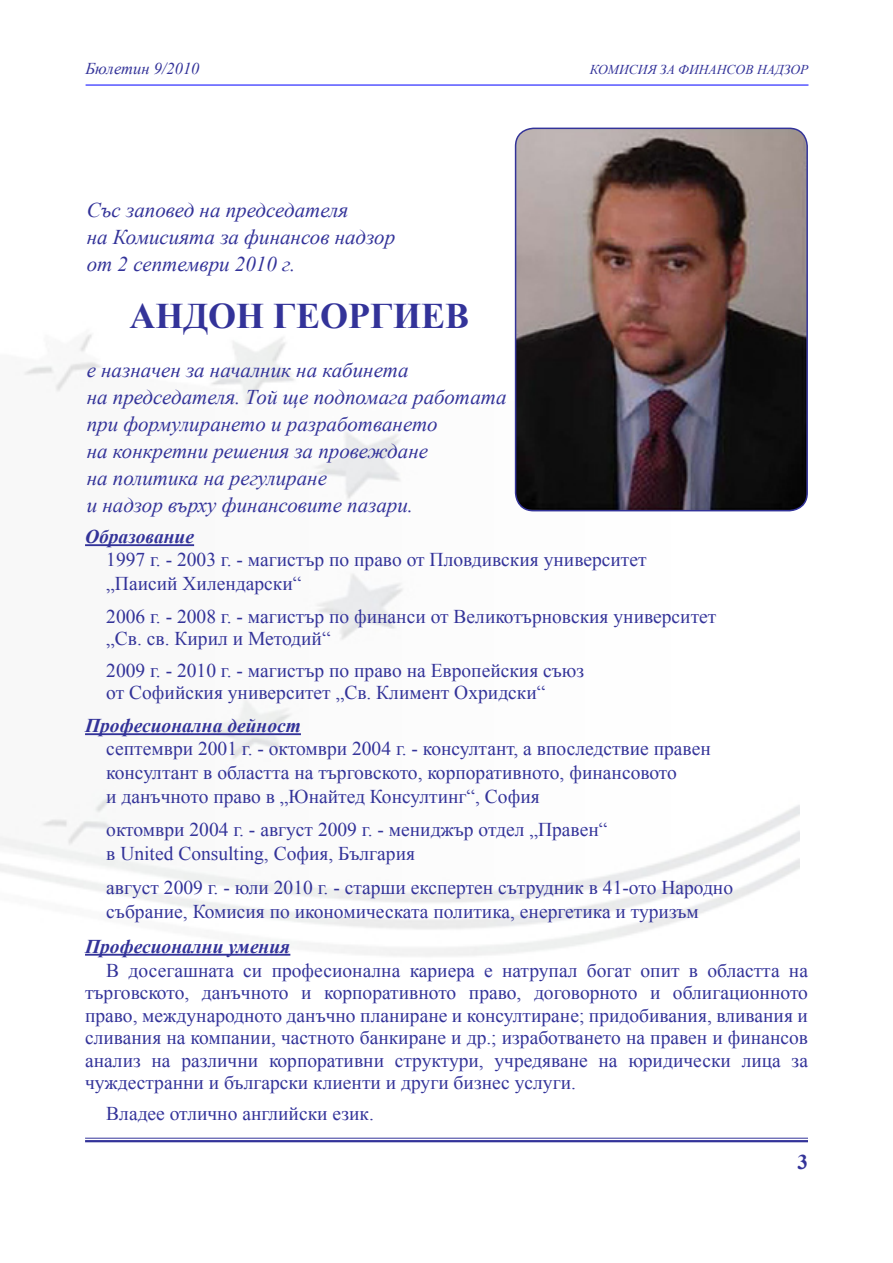
<style>
.page{position:relative;width:893px;height:1263px;background:#fff}
.page>*{position:absolute;margin:0;border:0;box-sizing:border-box;transform-origin:0 0}
.t1{font:700 36px "Times New Roman";color:#339}
.t2{font:italic 21px "Times New Roman";color:#339}
.O_ia_eaeiYiio_2{font:19.5px/22.5px "Times New Roman";color:#339;text-align:justify}
.O_ia_eaeiYiio_2-2{font:italic 700 19.5px "Times New Roman";color:#339}
.t3{font:italic 16.5px "Times New Roman";color:#339}
.t4{font:italic 13.5px "Times New Roman";color:#339}
</style>
<div class="page">
<img style="left:0;top:130px;width:799px;height:827px">
<hr style="left:85px;top:1138px;width:723px;height:1px;background:#339">
<hr style="left:85px;top:1140px;width:723px;height:2px;background:#339">
<hr style="left:86px;top:85px;width:722px;height:1px;background:#00f">
<img style="left:516px;top:128px;width:291px;height:383px;border-radius:18px">
<div style="left:515px;top:128px;width:293px;height:383px;border:2px solid #339;border-radius:18px"></div>
<hr style="left:85px;top:544px;width:109px;height:2px;background:#339">
<hr style="left:85px;top:733px;width:216px;height:2px;background:#339">
<hr style="left:85px;top:954px;width:205px;height:2px;background:#339">
<p class="t3" style="left:86px;top:57px;width:115px">Бюлетин 9/2010</p>
<p class="t4" style="left:590px;top:60px;width:220px">КОМИСИЯ ЗА ФИНАНСОВ НАДЗОР</p>
<p class="t2" style="left:87px;top:196px;width:263px">Със заповед на председателя</p>
<p class="t2" style="left:87px;top:223px;width:310px">на Комисията за финансов надзор</p>
<p class="t2" style="left:87px;top:250px;width:210px">от 2 септември 2010 г.</p>
<p class="t1" style="left:129px;top:292px;width:341px">АНДОН ГЕОРГИЕВ</p>
<p class="t2" style="left:87px;top:355px;width:323px">е назначен за началник на кабинета</p>
<p class="t2" style="left:87px;top:382px;width:422px">на председателя. Той ще подпомага работата</p>
<p class="t2" style="left:87px;top:409px;width:353px">при формулирането и разработването</p>
<p class="t2" style="left:87px;top:436px;width:343px">на конкретни решения за провеждане</p>
<p class="t2" style="left:87px;top:463px;width:242px">на политика на регулиране</p>
<p class="t2" style="left:87px;top:490px;width:328px">и надзор върху финансовите пазари.</p>
<p class="O_ia_eaeiYiio_2-2" style="left:85px;top:523px;width:111px">Образование</p>
<p class="O_ia_eaeiYiio_2" style="left:106px;top:547px;width:542px">1997 г. - 2003 г. - магистър по право от Пловдивския университет</p>
<p class="O_ia_eaeiYiio_2" style="left:106px;top:571px;width:197px">„Паисий Хилендарски“</p>
<p class="O_ia_eaeiYiio_2" style="left:106px;top:604px;width:612px">2006 г. - 2008 г. - магистър по финанси от Великотърновския университет</p>
<p class="O_ia_eaeiYiio_2" style="left:106px;top:627px;width:226px">„Св. св. Кирил и Методий“</p>
<p class="O_ia_eaeiYiio_2" style="left:106px;top:658px;width:479px">2009 г. - 2010 г. - магистър по право на Европейския съюз</p>
<p class="O_ia_eaeiYiio_2" style="left:106px;top:681px;width:441px">от Софийския университет „Св. Климент Охридски“</p>
<p class="O_ia_eaeiYiio_2-2" style="left:85px;top:712px;width:217px">Професионална дейност</p>
<p class="O_ia_eaeiYiio_2" style="left:106px;top:736px;width:606px">септември 2001 г. - октомври 2004 г. - консултант, а впоследствие правен</p>
<p class="O_ia_eaeiYiio_2" style="left:106px;top:760px;width:572px">консултант в областта на търговското, корпоративното, финансовото</p>
<p class="O_ia_eaeiYiio_2" style="left:106px;top:784px;width:435px">и данъчното право в „Юнайтед Консултинг“, София</p>
<p class="O_ia_eaeiYiio_2" style="left:106px;top:817px;width:503px">октомври 2004 г. - август 2009 г. - мениджър отдел „Правен“</p>
<p class="O_ia_eaeiYiio_2" style="left:106px;top:841px;width:310px">в United Consulting, София, България</p>
<p class="O_ia_eaeiYiio_2" style="left:106px;top:876px;width:628px">август 2009 г. - юли 2010 г. - старши експертен сътрудник в 41-ото Народно</p>
<p class="O_ia_eaeiYiio_2" style="left:106px;top:900px;width:594px">събрание, Комисия по икономическата политика, енергетика и туризъм</p>
<p class="O_ia_eaeiYiio_2-2" style="left:85px;top:932px;width:207px">Професионални умения</p>
<p class="O_ia_eaeiYiio_2" style="left:85px;top:958px;width:724px;text-indent:21px">В досегашната си професионална кариера е натрупал богат опит в областта на търговското, данъчното и корпоративното право, договорното и облигационното право, международното данъчно планиране и консултиране; придобивания, вливания и сливания на компании, частното банкиране и др.; изработването на правен и финансов анализ на различни корпоративни структури, учредяване на юридически лица за чуждестранни и български клиенти и други бизнес услуги.</p>
<p class="O_ia_eaeiYiio_2" style="left:106px;top:1102px;width:269px">Владее отлично английски език.</p>
</div>
